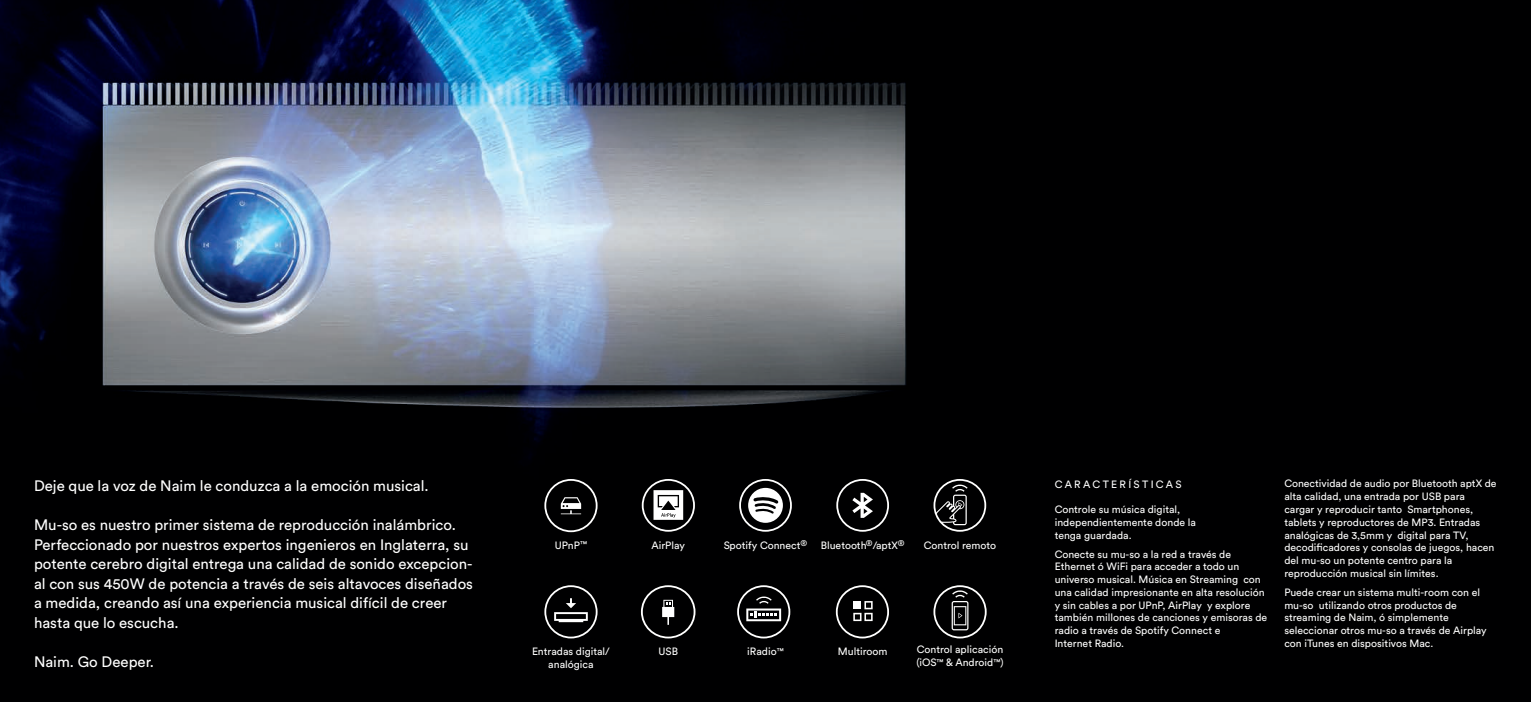
<style>
.page{position:relative;width:1531px;height:702px;background:#fff}
.page>*{position:absolute;margin:0;border:0;box-sizing:border-box;transform-origin:0 0}
.t1{font:15px/19.5px "Circular Pro";color:#fff}
.t2{font:10.5px/12.8px "Circular Pro";color:#fff}
.t3{font:10.5px "Circular Pro";letter-spacing:.215em;color:#fff}
.s1{font-size:8.25px}
</style>
<div class="page">
<img style="left:0;top:0;width:1531px;height:702px">
<svg style="left:737px;top:585px;width:53px;height:53px;background:#343434"></svg>
<svg style="left:933px;top:479px;width:53px;height:52px;background:#303030"></svg>
<svg style="left:933px;top:585px;width:53px;height:53px;background:#2c2c2d"></svg>
<svg style="left:544px;top:585px;width:53px;height:53px;background:#2d2d2e"></svg>
<svg style="left:836px;top:479px;width:53px;height:52px;background:#303030"></svg>
<svg style="left:739px;top:479px;width:53px;height:52px"></svg>
<svg style="left:642px;top:479px;width:53px;height:52px"></svg>
<svg style="left:544px;top:479px;width:53px;height:53px;background:#282829"></svg>
<svg style="left:641px;top:585px;width:54px;height:53px;background:#292929"></svg>
<svg style="left:836px;top:585px;width:53px;height:53px;background:#2b2b2c"></svg>
<p class="t1" style="left:34px;top:475px;width:396px">Deje que la voz de Naim le conduzca a la emoción musical.</p>
<p class="t1" style="left:34px;top:514px;width:440px">Mu-so es nuestro primer sistema de reproducción inalámbrico.<br>Perfeccionado por nuestros expertos ingenieros en Inglaterra, su potente cerebro digital entrega una calidad de sonido excepcion&shy;al con sus 450W de potencia a través de seis altavoces diseñados a medida, creando así una experiencia musical difícil de creer hasta que lo escucha.</p>
<p class="t1" style="left:34px;top:651px;width:122px">Naim. Go Deeper.</p>
<p class="t2" style="left:555px;top:538px;width:34px">UPnP<span class="s1">™</span></p>
<p class="t2" style="left:651px;top:538px;width:35px">AirPlay</p>
<p class="t2" style="left:724px;top:538px;width:85px">Spotify Connect<sup>®</sup></p>
<p class="t2" style="left:821px;top:538px;width:85px">Bluetooth<sup>®</sup>/aptX<sup>®</sup></p>
<p class="t2" style="left:924px;top:538px;width:74px">Control remoto</p>
<p class="t2" style="left:532px;top:645px;width:79px;text-align:center">Entradas digital/ analógica</p>
<p class="t2" style="left:658px;top:645px;width:21px">USB</p>
<p class="t2" style="left:916px;top:642px;width:89px">Control aplicación (iOS<span class="s1">™</span> &amp; Android<span class="s1">™</span>)</p>
<p class="t2" style="left:747px;top:645px;width:38px">iRadio<span class="s1">™</span></p>
<p class="t2" style="left:838px;top:645px;width:51px">Multiroom</p>
<p class="t3" style="left:1054px;top:476px;width:129px">CARACTERÍSTICAS</p>
<p class="t2" style="left:1054px;top:502px;width:143px">Controle su música digital, independientemente donde la tenga guardada.</p>
<p class="t2" style="left:1054px;top:547px;width:214px">Conecte su mu-so a la red a través de Ethernet ó WiFi para acceder a todo un universo musical. Música en Streaming con una calidad impresionante en alta resolución y sin cables a por UPnP, AirPlay y explore también millones de canciones y emisoras de radio a través de Spotify Connect e<br>Internet Radio.</p>
<p class="t2" style="left:1284px;top:477px;width:214px">Conectividad de audio por Bluetooth aptX de alta calidad, una entrada por USB para cargar y reproducir tanto Smartphones, tablets y reproductores de MP3. Entradas analógicas de 3,5mm y digital para TV, decodificadores y consolas de juegos, hacen del mu-so un potente centro para la reproducción musical sin límites.</p>
<p class="t2" style="left:1284px;top:585px;width:204px">Puede crear un sistema multi-room con el mu-so utilizando otros productos de streaming de Naim, ó simplemente seleccionar otros mu-so a través de Airplay con iTunes en dispositivos Mac.</p>
</div>
